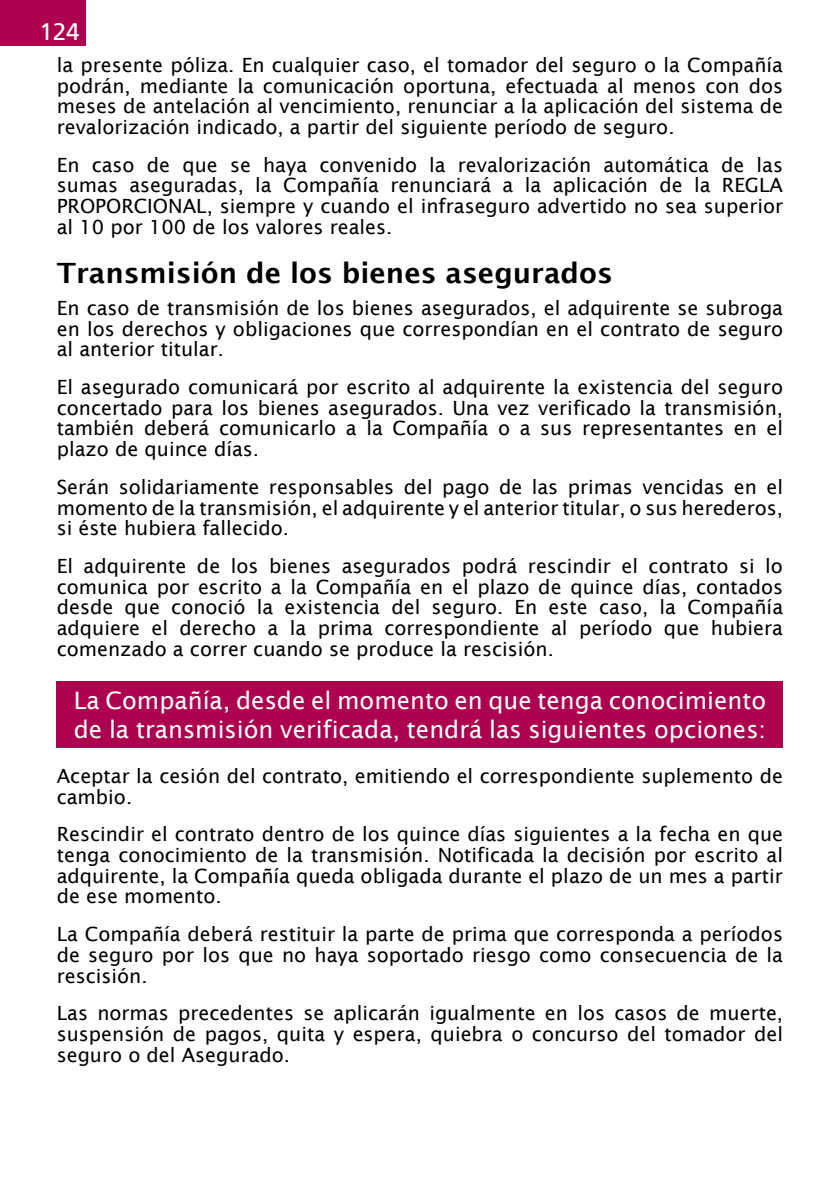
<style>
.page{position:relative;width:840px;height:1191px;background:#fff}
.page>*{position:absolute;margin:0;border:0;box-sizing:border-box;transform-origin:0 0}
.t1{font:600 28px "Lucida Sans";color:#000}
.t2{font:24px/28.8px "Lucida Sans";color:#fff}
.t3{font:24px "Frutiger LT Std";color:#fff}
.t4{font:19.6px/20.6px "Lucida Sans";color:#000;text-align:justify}
</style>
<div class="page">
<div style="left:0;top:0;width:85px;height:45px;background:#ad004f"></div>
<div style="left:57px;top:681px;width:725px;height:66px;background:#ad004f"></div>
<p class="t3" style="left:39px;top:17px;width:42px">124</p>
<p class="t4" style="left:57px;top:54px;width:727px">la presente póliza. En cualquier caso, el tomador del seguro o la Compañía podrán, mediante la comunicación oportuna, efectuada al menos con dos meses de antelación al vencimiento, renunciar a la aplicación del sistema de revalorización indicado, a partir del siguiente período de seguro.</p>
<p class="t4" style="left:57px;top:154px;width:727px">En caso de que se haya convenido la revalorización automática de las sumas aseguradas, la Compañía renunciará a la aplicación de la REGLA PROPORCIONAL, siempre y cuando el infraseguro advertido no sea superior al 10 por 100 de los valores reales.</p>
<h1 class="t1" style="left:57px;top:257px;width:557px">Transmisión de los bienes asegurados</h1>
<p class="t4" style="left:57px;top:297px;width:727px">En caso de transmisión de los bienes asegurados, el adquirente se subroga en los derechos y obligaciones que correspondían en el contrato de seguro al anterior titular.</p>
<p class="t4" style="left:57px;top:377px;width:727px">El asegurado comunicará por escrito al adquirente la existencia del seguro concertado para los bienes asegurados. Una vez verificado la transmisión, también deberá comunicarlo a la Compañía o a sus representantes en el plazo de quince días.</p>
<p class="t4" style="left:57px;top:476px;width:727px">Serán solidariamente responsables del pago de las primas vencidas en el momento de la transmisión, el adquirente y el anterior titular, o sus herederos, si éste hubiera fallecido.</p>
<p class="t4" style="left:57px;top:555px;width:727px">El adquirente de los bienes asegurados podrá rescindir el contrato si lo comunica por escrito a la Compañía en el plazo de quince días, contados desde que conoció la existencia del seguro. En este caso, la Compañía adquiere el derecho a la prima correspondiente al período que hubiera comenzado a correr cuando se produce la rescisión.</p>
<p class="t2" style="left:74px;top:686px;width:693px">La Compañía, desde el momento en que tenga conocimiento de la transmisión verificada, tendrá las siguientes opciones:</p>
<p class="t4" style="left:57px;top:765px;width:727px">Aceptar la cesión del contrato, emitiendo el correspondiente suplemento de cambio.</p>
<p class="t4" style="left:57px;top:824px;width:727px">Rescindir el contrato dentro de los quince días siguientes a la fecha en que tenga conocimiento de la transmisión. Notificada la decisión por escrito al adquirente, la Compañía queda obligada durante el plazo de un mes a partir de ese momento.</p>
<p class="t4" style="left:57px;top:923px;width:727px">La Compañía deberá restituir la parte de prima que corresponda a períodos de seguro por los que no haya soportado riesgo como consecuencia de la rescisión.</p>
<p class="t4" style="left:57px;top:1003px;width:727px">Las normas precedentes se aplicarán igualmente en los casos de muerte, suspensión de pagos, quita y espera, quiebra o concurso del tomador del seguro o del Asegurado.</p>
</div>
